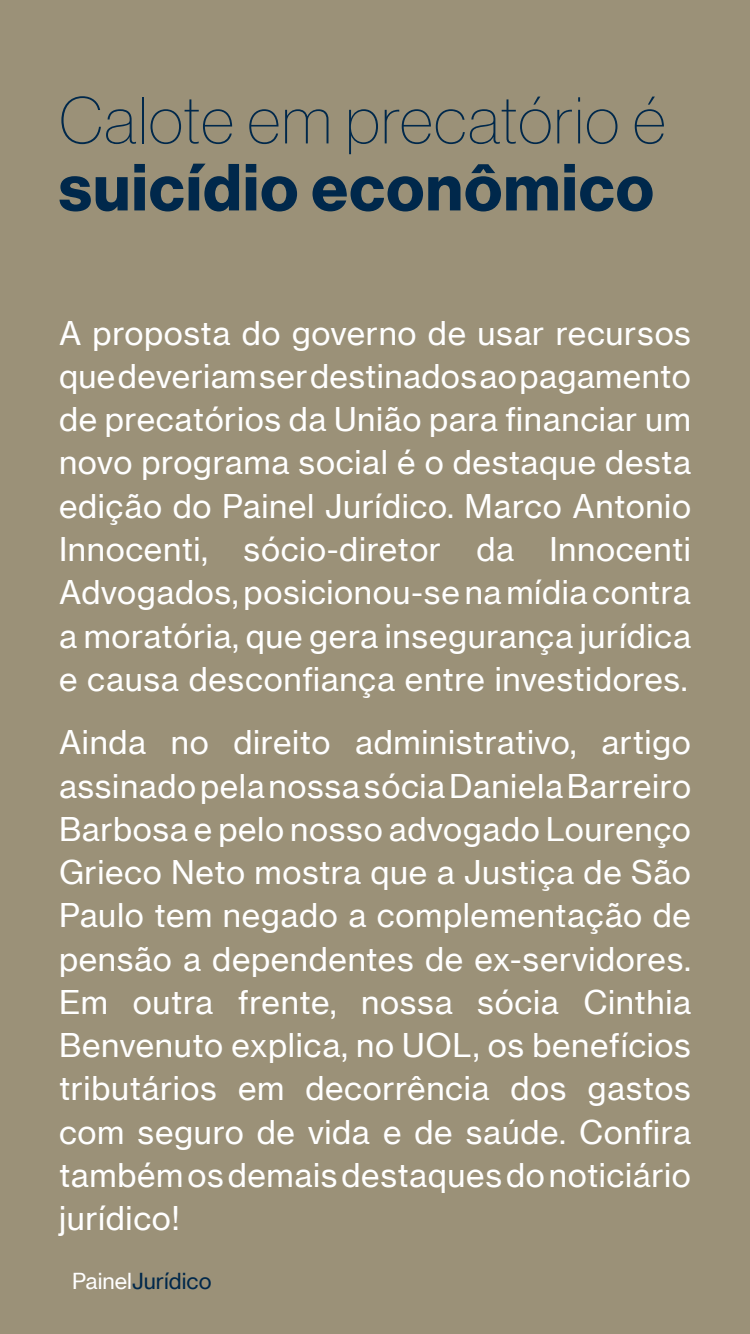
<style>
.page{position:relative;width:750px;height:1334px;background:#9b9178}
.page>*{position:absolute;margin:0;border:0;box-sizing:border-box;transform-origin:0 0}
.t1{font:65px "N Haas Grotesk DS Pro 25 Th";letter-spacing:.025em;color:#00284b}
.t2{font:65px "N Haas Grotesk DS Pro 75 Bd";letter-spacing:.025em;color:#00284b}
.t3{font:32px/43.3px "N Haas Grotesk TX Pro 55 Rg";letter-spacing:.02em;color:#fff;text-align:justify}
.t4{font:21.6px "N Haas Grotesk TX Pro 55 Rg";color:#00284b}
.s1{color:#fff}
</style>
<div class="page">
<h1 class="t1" style="left:59px;top:84px;width:608px">Calote em precatório é</h1>
<h1 class="t2" style="left:59px;top:150px;width:596px">suicídio econômico</h1>
<p class="t3" style="left:59px;top:311px;width:634px">A proposta do governo de usar recursos que deveriam ser destinados ao pagamento de precatórios da União para financiar um novo programa social é o destaque desta edição do Painel Jurídico. Marco Antonio Innocenti, sócio-diretor da Innocenti Advogados, posicionou-se na mídia contra a moratória, que gera insegurança jurídica e causa desconfiança entre investidores.</p>
<p class="t3" style="left:59px;top:721px;width:634px">Ainda no direito administrativo, artigo assinado pela nossa sócia Daniela Barreiro Barbosa e pelo nosso advogado Lourenço Grieco Neto mostra que a Justiça de São Paulo tem negado a complementação de pensão a dependentes de ex-servidores.<br>Em outra frente, nossa sócia Cinthia Benvenuto explica, no UOL, os benefícios tributários em decorrência dos gastos com seguro de vida e de saúde. Confira também os demais destaques do noticiário jurídico!</p>
<p class="t4" style="left:72px;top:1268px;width:141px"><span class="s1">Painel</span>Jurídico</p>
</div>
